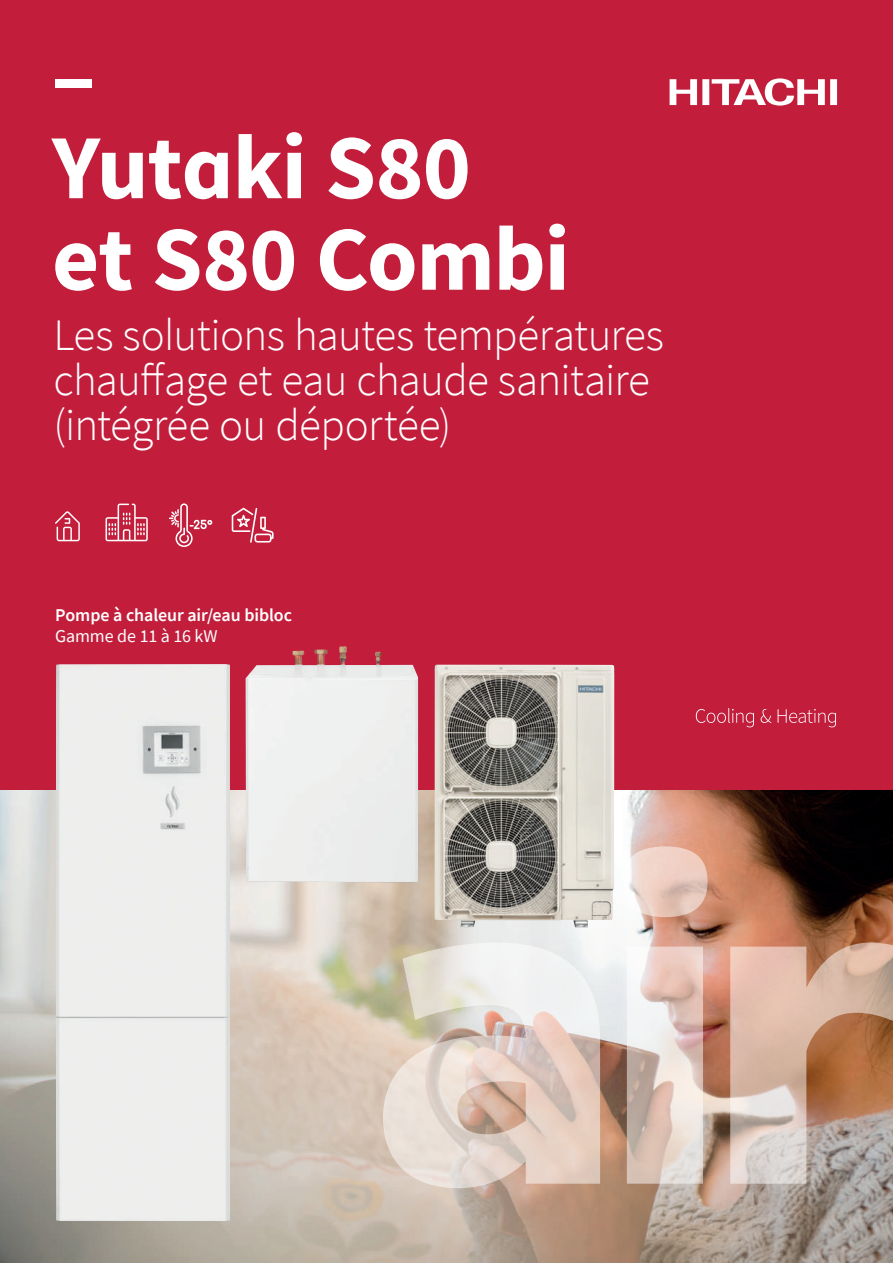
<style>
.page{position:relative;width:893px;height:1263px;background:#fff}
.page>*{position:absolute;margin:0;border:0;box-sizing:border-box;transform-origin:0 0}
.t1{font:700 91.5px/91.5px "Source Sans Pro";letter-spacing:-.015em;color:#fff}
.t2{font:300 45px/45px "Source Sans Pro";letter-spacing:-.015em;color:#fff}
.t3{font:600 18px "Source Sans Pro";letter-spacing:-.005em;color:#fff}
.t4{font:18px "Source Sans Pro";letter-spacing:-.005em;color:#fff}
</style>
<div class="page">
<img style="left:0;top:789px;width:893px;height:474px">
<div style="left:0;top:0;width:893px;height:789px;background:#c21e3c"></div>
<svg style="left:383px;top:942px;width:217px;height:246px"></svg>
<svg style="left:623px;top:846px;width:84px;height:338px"></svg>
<svg style="left:730px;top:942px;width:163px;height:242px;background:#c8a693"></svg>
<svg style="left:670px;top:78px;width:167px;height:28px"></svg>
<svg style="left:696px;top:708px;width:140px;height:19px"></svg>
<img style="left:56px;top:665px;width:173px;height:555px">
<svg style="left:55px;top:511px;width:25px;height:30px"></svg>
<svg style="left:106px;top:504px;width:42px;height:37px"></svg>
<svg style="left:169px;top:503px;width:43px;height:44px"></svg>
<svg style="left:232px;top:508px;width:42px;height:35px"></svg>
<img style="left:435px;top:665px;width:179px;height:262px">
<img style="left:246px;top:646px;width:172px;height:236px">
<h1 class="t1" style="left:52px;top:29px;width:519px">–<br>Yutaki S80 et S80 Combi</h1>
<p class="t2" style="left:53px;top:313px;width:612px">Les solutions hautes températures chauffage et eau chaude sanitaire (intégrée ou déportée)</p>
<p class="t3" style="left:55px;top:603px;width:238px">Pompe à chaleur air/eau bibloc</p>
<p class="t4" style="left:55px;top:624px;width:164px">Gamme de 11 à 16 kW</p>
</div>
